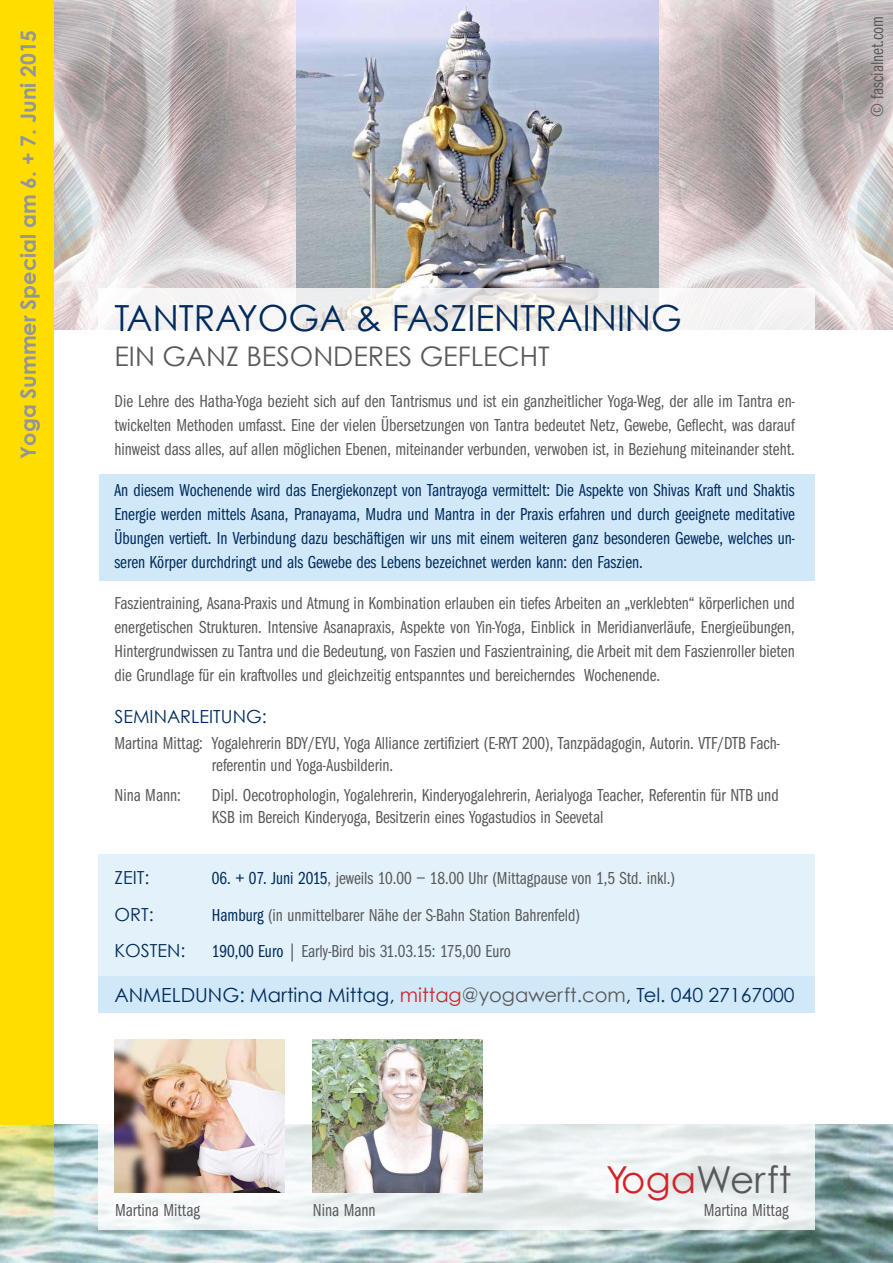
<style>
.page{position:relative;width:893px;height:1263px;background:#fff}
.page>*{position:absolute;margin:0;border:0;box-sizing:border-box;transform-origin:0 0}
.t1{font:37.2px "Century Gothic";color:#58595b}
.t2{font:36px "Century Gothic";color:#002b5c}
.t3{font:27px "Century Gothic";color:#58595b}
.t4{font:700 21px "Century Gothic";color:#939598}
.t5{font:19.5px "Century Gothic";color:#002b5c}
.t6{font:18px/24px "Franklin Gothic EF Book Comp";color:#58595b;text-align:justify}
.t7{font:18px/24px "Franklin Gothic EF Book Comp";color:#002b5c;text-align:justify}
.t8{font:18px "Century Gothic";color:#002b5c}
.s1{color:#002b5c}
.s2{color:#d2232a}
.s3{color:#58595b}
</style>
<div class="page">
<img style="left:296px;top:0;width:363px;height:288px">
<img style="left:54px;top:0;width:242px;height:329px">
<img style="left:659px;top:0;width:234px;height:330px">
<div style="left:98px;top:854px;width:716px;height:128px;background:#e3f1fa"></div>
<div style="left:99px;top:474px;width:715px;height:106px;background:#d1e8f8"></div>
<svg style="left:99px;top:288px;width:716px;height:42px;fill:#f5f2f1"></svg>
<div style="left:98px;top:976px;width:716px;height:37px;background:#d1e8f8"></div>
<img style="left:53px;top:1125px;width:840px;height:138px">
<div style="left:0;top:0;width:54px;height:1125px;background:#fd0"></div>
<svg style="left:0;top:1125px;width:53px;height:138px;background:#c9d4ad"></svg>
<svg style="left:98px;top:1093px;width:716px;height:137px;fill:#f0f5f6"></svg>
<img style="left:313px;top:1040px;width:170px;height:153px">
<img style="left:114px;top:1040px;width:171px;height:153px">
<p class="t4" style="left:15px;top:459px;width:430px;rotate:-90deg">Yoga Summer Special am 6. + 7. Juni 2015</p>
<h2 class="t2" style="left:114px;top:296px;width:569px">TANTRAYOGA &amp; FASZIENTRAINING</h2>
<h3 class="t3" style="left:114px;top:339px;width:434px">EIN GANZ BESONDERES GEFLECHT</h3>
<p class="t6" style="left:114px;top:389px;width:682px">Die Lehre des Hatha-Yoga bezieht sich auf den Tantrismus und ist ein ganzheitlicher Yoga-Weg, der alle im Tantra en&shy;twickelten Methoden umfasst. Eine der vielen Übersetzungen von Tantra bedeutet Netz, Gewebe, Geflecht, was darauf hinweist dass alles, auf allen möglichen Ebenen, miteinander verbunden, verwoben ist, in Beziehung miteinander steht.</p>
<p class="t7" style="left:114px;top:478px;width:682px">An diesem Wochenende wird das Energiekonzept von Tantrayoga vermittelt: Die Aspekte von Shivas Kraft und Shaktis Energie werden mittels Asana, Pranayama, Mudra und Mantra in der Praxis erfahren und durch geeignete meditative Übungen vertieft. In Verbindung dazu beschäftigen wir uns mit einem weiteren ganz besonderen Gewebe, welches un&shy;seren Körper durchdringt und als Gewebe des Lebens bezeichnet werden kann: den Faszien.</p>
<p class="t6" style="left:114px;top:591px;width:682px">Faszientraining, Asana-Praxis und Atmung in Kombination erlauben ein tiefes Arbeiten an „verklebten“ körperlichen und energetischen Strukturen. Intensive Asanapraxis, Aspekte von Yin-Yoga, Einblick in Meridianverläufe, Energieübungen, Hintergrundwissen zu Tantra und die Bedeutung, von Faszien und Faszientraining, die Arbeit mit dem Faszienroller bieten die Grundlage für ein kraftvolles und gleichzeitig entspanntes und bereicherndes Wochenende.</p>
<p class="t8" style="left:114px;top:706px;width:154px">SEMINARLEITUNG:</p>
<p class="t6" style="left:212px;top:733px;width:569px;line-height:21.6px;text-indent:-98px">Martina Mittag: Yogalehrerin BDY/EYU, Yoga Alliance zertifiziert (E-RYT 200), Tanzpädagogin, Autorin. VTF/DTB Fach&shy;referentin und Yoga-Ausbilderin.</p>
<p class="t6" style="left:114px;top:783px;width:68px">Nina Mann:</p>
<p class="t6" style="left:212px;top:784px;width:568px;line-height:21.6px">Dipl. Oecotrophologin, Yogalehrerin, Kinderyogalehrerin, Aerialyoga Teacher, Referentin für NTB und<br>KSB im Bereich Kinderyoga, Besitzerin eines Yogastudios in Seevetal</p>
<p class="t8" style="left:114px;top:867px;width:37px">ZEIT:</p>
<p class="t6" style="left:212px;top:867px;width:465px"><span class="s1">06. + 07. Juni 2015</span>, jeweils 10.00 – 18.00 Uhr (Mittagpause von 1,5 Std. inkl.)</p>
<p class="t8" style="left:114px;top:903px;width:41px">ORT:</p>
<p class="t6" style="left:212px;top:903px;width:370px"><span class="s1">Hamburg</span> (in unmittelbarer Nähe der S-Bahn Station Bahrenfeld)</p>
<p class="t8" style="left:114px;top:939px;width:72px">KOSTEN:</p>
<p class="t6" style="left:212px;top:939px;width:300px"><span class="s1">190,00 Euro</span> | Early-Bird bis 31.03.15: 175,00 Euro</p>
<p class="t5" style="left:114px;top:983px;width:682px">ANMELDUNG: MARTINA MITTAG, <span class="s2">MITTAG</span><span class="s3">@YOGAWERFT.COM</span>, TEL. 040 27167000</p>
<p class="t6" style="left:115px;top:1198px;width:86px">Martina Mittag</p>
<p class="t6" style="left:313px;top:1198px;width:64px">Nina Mann</p>
<h1 class="t1" style="left:606px;top:1157px;width:187px"><span class="s2">YOGA</span>WERFT</h1>
<p class="t6" style="left:704px;top:1198px;width:86px">Martina Mittag</p>
<p class="t6" style="left:865px;top:117px;width:102px;rotate:-90deg">© fascialnet.com</p>
</div>
